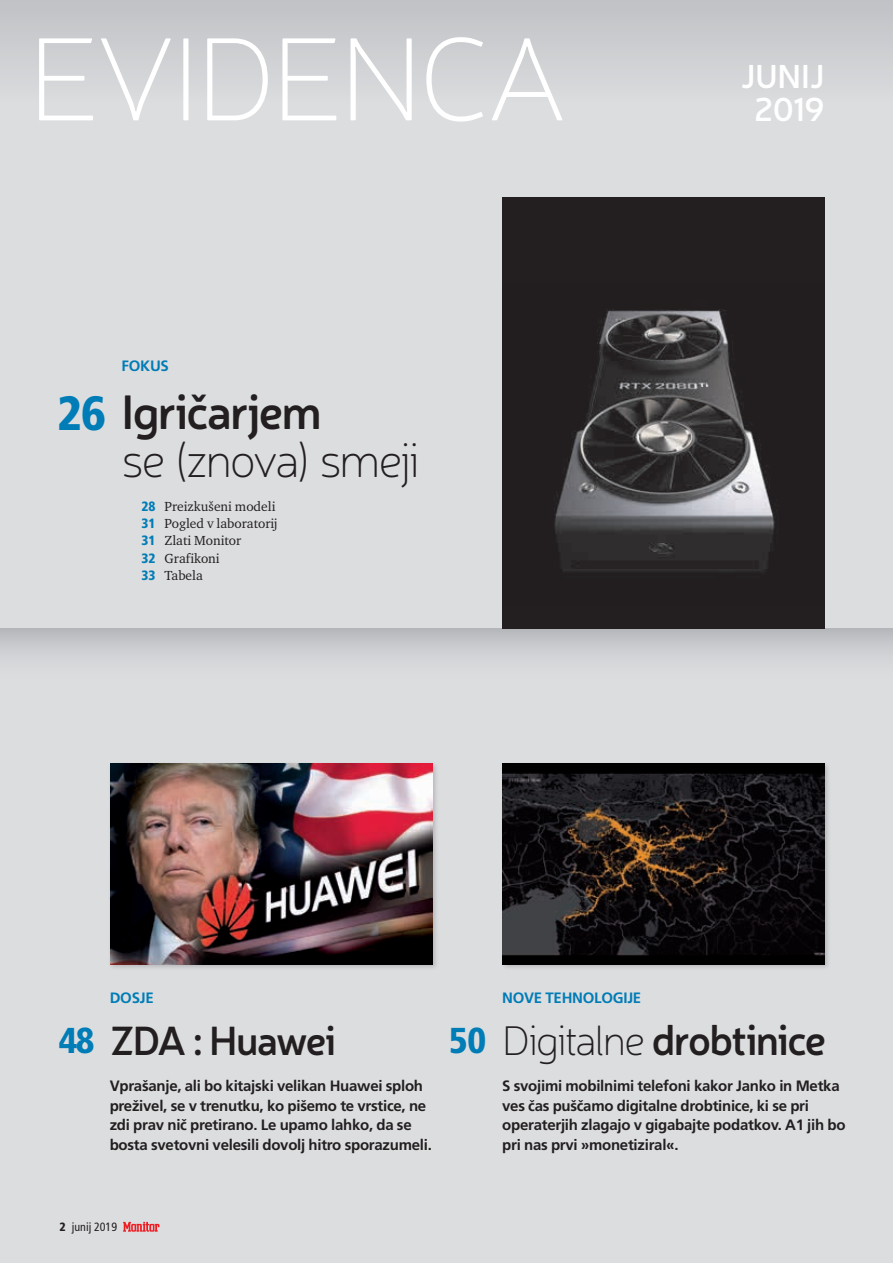
<style>
.page{position:relative;width:893px;height:1263px;background:#dcdddf}
.page>*{position:absolute;margin:0;border:0;box-sizing:border-box;transform-origin:0 0}
.t1{font:100 120px "Neris";letter-spacing:-.03em;color:#fff}
.Naslov_PREIZKUSI{font:100 48px "Neris";letter-spacing:-.05em;color:#231f20}
.Uvod_PREIZKUSI{font:600 48px "Neris";letter-spacing:-.04em;color:#231f20}
.Naslov_PREIZKUSI_mal{font:600 42px "Neris";letter-spacing:-.04em;color:#231f20}
.Naslov_PREIZKUSI_mal-2{font:600 40.5px "Neris";letter-spacing:-.05em;color:#231f20}
.Uvod_PREIZKUSI-2{font:900 condensed 36px "Frutiger LT Std";color:#007cb6}
.Uvod_PREIZKUSI-3{font:600 33px "Neris";letter-spacing:-.005em;color:#fff}
.Uvod_PREIZKUSI-4{font:700 15px/19.5px "Frutiger LT Std";letter-spacing:-.015em;color:#231f20}
.Uvod_PREIZKUSI-5{font:700 15px "Frutiger LT Std";letter-spacing:-.015em;color:#007cb6}
.Kazalo_2{font:13.5px "Charter Itc TEE";color:#231f20}
.Pagina{font:condensed 12px "Frutiger LT Std";color:#231f20}
.s1{font-family:"Frutiger LT Std";font-weight:900;font-stretch:condensed;color:#007cb6}
.s2{font-weight:100}
.s3{font-weight:900}
</style>
<div class="page">
<svg style="left:123px;top:1222px;width:36px;height:10px"></svg>
<div style="left:0;top:0;width:893px;height:102px;background:linear-gradient(to right,#cdcfd1,#cdcfd1)"></div>
<div style="left:0;top:628px;width:893px;height:59px;background:linear-gradient(to bottom,#bbbdc0,#e4e4e6)"></div>
<div style="left:501px;top:761px;width:331px;height:210px;background:#231f20;opacity:.2"></div>
<img style="left:503px;top:763px;width:322px;height:201px">
<div style="left:108px;top:761px;width:331px;height:210px;background:#231f20;opacity:.2"></div>
<img style="left:111px;top:763px;width:322px;height:201px">
<div style="left:503px;top:197px;width:322px;height:431px;background:#231f20"></div>
<img style="left:554px;top:309px;width:221px;height:262px">
<p class="t1" style="left:28px;top:6px;width:542px">EVIDENCA</p>
<p class="Uvod_PREIZKUSI-5" style="left:122px;top:357px;width:49px">FOKUS</p>
<p class="Uvod_PREIZKUSI" style="left:57px;top:379px;width:266px"><span class="s1">26</span> Igričarjem</p>
<p class="Naslov_PREIZKUSI" style="left:122px;top:431px;width:300px">se (znova) smeji</p>
<p class="Kazalo_2" style="left:141px;top:498px;width:136px"><span class="s1">28</span> Preizkušeni modeli</p>
<p class="Kazalo_2" style="left:141px;top:515px;width:138px"><span class="s1">31</span> Pogled v laboratorij</p>
<p class="Kazalo_2" style="left:141px;top:532px;width:101px"><span class="s1">31</span> Zlati Monitor</p>
<p class="Kazalo_2" style="left:141px;top:549px;width:80px"><span class="s1">32</span> Grafikoni</p>
<p class="Kazalo_2" style="left:141px;top:567px;width:63px"><span class="s1">33</span> Tabela</p>
<p class="Uvod_PREIZKUSI-3" style="left:741px;top:53px;width:86px">JUNIJ</p>
<p class="Uvod_PREIZKUSI-3" style="left:754px;top:86px;width:72px">2019</p>
<p class="Uvod_PREIZKUSI-5" style="left:110px;top:989px;width:45px">DOSJE</p>
<p class="Naslov_PREIZKUSI_mal-2" style="left:110px;top:1013px;width:228px">ZDA : Huawei</p>
<p class="Uvod_PREIZKUSI-4" style="left:110px;top:1076px;width:324px">Vprašanje, ali bo kitajski velikan Huawei sploh preživel, se v trenutku, ko pišemo te vrstice, ne zdi prav nič pretirano. Le upamo lahko, da se bosta svetovni velesili dovolj hitro sporazumeli.</p>
<p class="Uvod_PREIZKUSI-2" style="left:59px;top:1019px;width:37px">48</p>
<p class="Uvod_PREIZKUSI-2" style="left:449px;top:1019px;width:39px">50</p>
<p class="Uvod_PREIZKUSI-5" style="left:502px;top:989px;width:141px">NOVE TEHNOLOGIJE</p>
<p class="Naslov_PREIZKUSI_mal" style="left:502px;top:1011px;width:325px"><span class="s2">Digitalne</span> drobtinice</p>
<p class="Uvod_PREIZKUSI-4" style="left:502px;top:1076px;width:345px">S svojimi mobilnimi telefoni kakor Janko in Metka ves čas puščamo digitalne drobtinice, ki se pri operaterjih zlagajo v gigabajte podatkov. A1 jih bo pri nas prvi »monetiziral«.</p>
<p class="Pagina" style="left:60px;top:1220px;width:59px"><span class="s3">2</span> junij 2019</p>
</div>
